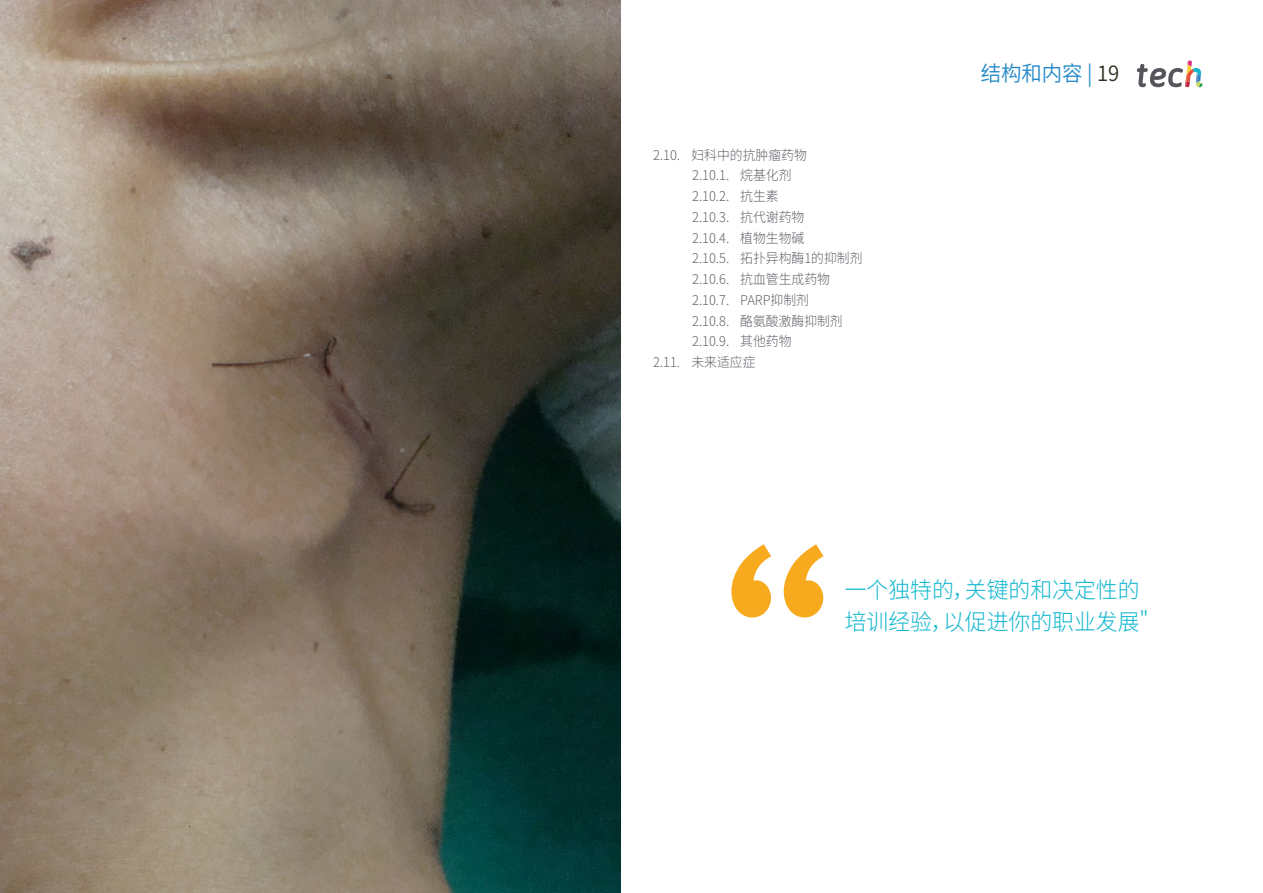
<style>
.page{position:relative;width:1263px;height:893px;background:#fff}
.page>*{position:absolute;margin:0;border:0;box-sizing:border-box;transform-origin:0 0}
.t1{font:300 22.5px/31.5px "Source Han Sans CN";color:#0fb6cf}
.t2{font:21px "Source Han Sans CN";color:#2488c9}
.t3{font:300 13.5px "Source Han Sans CN";color:#61646a;scale:.95 1}
.s1{color:#312e20}
</style>
<div class="page">
<img style="left:0;top:0;width:621px;height:893px">
<svg style="left:731px;top:544px;width:92px;height:73px"></svg>
<svg style="left:1137px;top:61px;width:65px;height:27px"></svg>
<p class="t3" style="left:653px;top:147px;width:163px">2.10. 妇科中的抗肿瘤药物</p>
<p class="t3" style="left:692px;top:168px;width:106px">2.10.1. 烷基化剂</p>
<p class="t3" style="left:692px;top:188px;width:93px">2.10.2. 抗生素</p>
<p class="t3" style="left:692px;top:209px;width:120px">2.10.3. 抗代谢药物</p>
<p class="t3" style="left:692px;top:230px;width:120px">2.10.4. 植物生物碱</p>
<p class="t3" style="left:692px;top:251px;width:181px">2.10.5. 拓扑异构酶1的抑制剂</p>
<p class="t3" style="left:692px;top:271px;width:147px">2.10.6. 抗血管生成药物</p>
<p class="t3" style="left:692px;top:292px;width:124px">2.10.7. PARP抑制剂</p>
<p class="t3" style="left:692px;top:313px;width:160px">2.10.8. 酪氨酸激酶抑制剂</p>
<p class="t3" style="left:692px;top:334px;width:106px">2.10.9. 其他药物</p>
<p class="t3" style="left:653px;top:354px;width:109px">2.11. 未来适应症</p>
<h2 class="t2" style="left:981px;top:61px;width:140px">结构和内容 | <span class="s1">19</span></h2>
<h1 class="t1" style="left:845px;top:575px;width:305px">一个独特的，关键的和决定性的培训经验，以促进你的职业发展"</h1>
</div>
